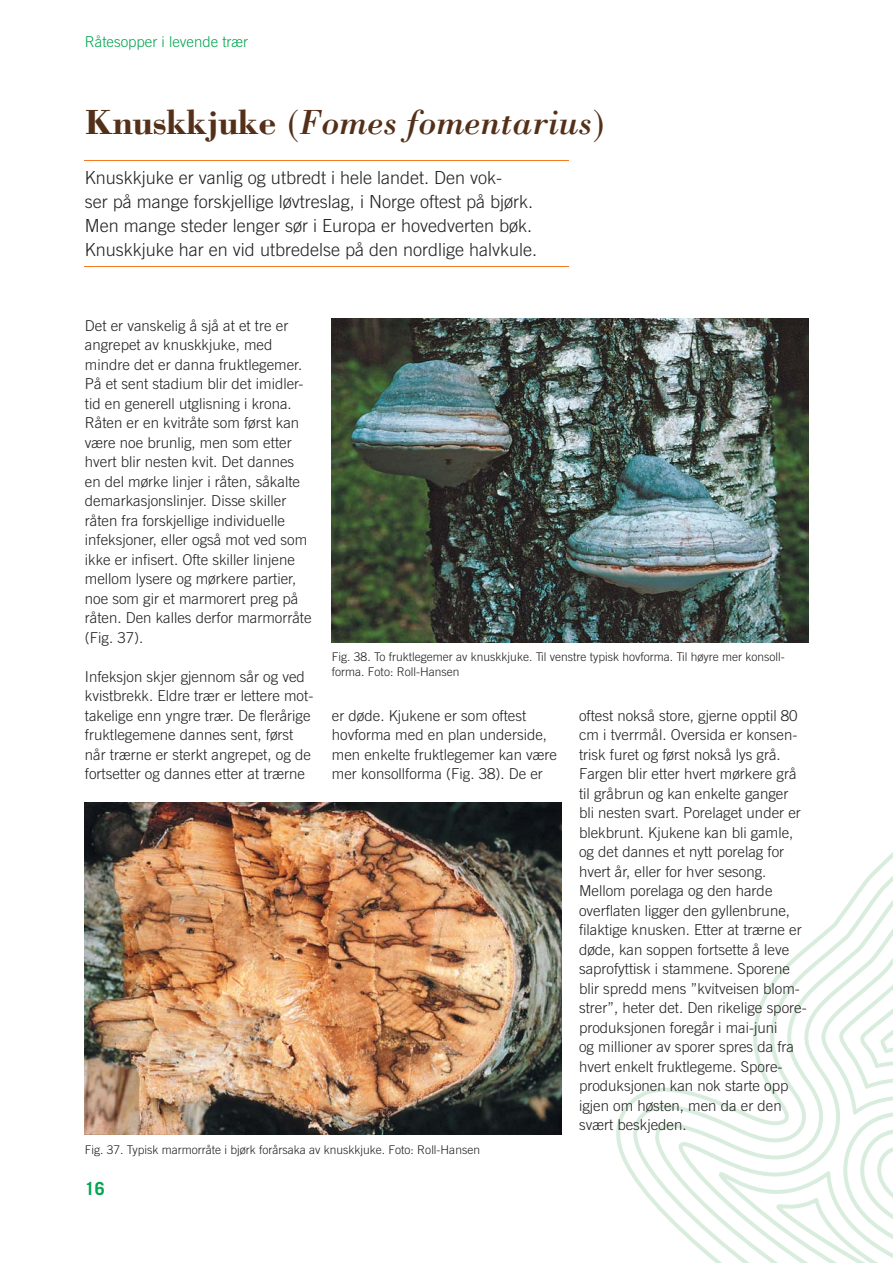
<style>
.page{position:relative;width:893px;height:1263px;background:#fff}
.page>*{position:absolute;margin:0;border:0;box-sizing:border-box;transform-origin:0 0}
.t1{font:italic 36px "Bodoni";color:#543019}
.t2{font:300 18px/24px "Trade Gothic";color:#231f20}
.t3{font:700 18px "Trade Gothic";color:#00a650}
.t4{font:300 15px/19.5px "Trade Gothic";color:#231f20}
.t5{font:300 15px "Trade Gothic";color:#00a650}
.t6{font:300 12px/15px "Trade Gothic";color:#231f20}
.s1{font-weight:700;font-style:normal}
.s2{font-style:normal}
</style>
<div class="page">
<svg style="left:616px;top:853px;width:276px;height:325px"></svg>
<svg style="left:633px;top:875px;width:259px;height:331px"></svg>
<svg style="left:655px;top:899px;width:237px;height:327px"></svg>
<svg style="left:675px;top:928px;width:217px;height:335px"></svg>
<svg style="left:717px;top:1171px;width:175px;height:92px"></svg>
<svg style="left:818px;top:957px;width:74px;height:158px"></svg>
<img style="left:85px;top:803px;width:476px;height:331px">
<img style="left:332px;top:319px;width:476px;height:324px">
<hr style="left:84px;top:266px;width:485px;height:1px;background:#f47b20">
<hr style="left:84px;top:160px;width:485px;height:1px;background:#f47b20">
<p class="t5" style="left:85px;top:37px;width:165px">Råtesopper i levende trær</p>
<h1 class="t1" style="left:85px;top:110px;width:521px"><span class="s1">Knuskkjuke</span> <span class="s2">(</span>Fomes fomentarius<span class="s2">)</span></h1>
<p class="t2" style="left:85px;top:168px;width:454px">Knuskkjuke er vanlig og utbredt i hele landet. Den vok-<br>ser på mange forskjellige løvtreslag, i Norge oftest på bjørk.<br>Men mange steder lenger sør i Europa er hovedverten bøk.<br>Knuskkjuke har en vid utbredelse på den nordlige halvkule.</p>
<p class="t4" style="left:85px;top:317px;width:228px">Det er vanskelig å sjå at et tre er angrepet av knuskkjuke, med mindre det er danna fruktlegemer.<br>På et sent stadium blir det imidler&shy;tid en generell utglisning i krona.<br>Råten er en kvitråte som først kan være noe brunlig, men som etter hvert blir nesten kvit. Det dannes en del mørke linjer i råten, såkalte demarka sjonslinjer. Disse skiller råten fra forskjellige individuelle infeksjoner, eller også mot ved som ikke er infisert. Ofte skiller linjene mellom lysere og mørkere partier, noe som gir et marmorert preg på råten. Den kalles derfor marmorråte (Fig. 37).</p>
<p class="t4" style="left:85px;top:668px;width:230px">Infeksjon skjer gjennom sår og ved kvistbrekk. Eldre trær er lettere mot&shy;takelige enn yngre trær. De flerårige fruktlegemene dannes sent, først når trærne er sterkt angrepet, og de fortsetter og dannes etter at trærne</p>
<p class="t6" style="left:332px;top:650px;width:454px">Fig. 38. To fruktlegemer av knuskkjuke. Til venstre typisk hovforma. Til høyre mer konsoll&shy;forma. Foto: Roll-Hansen</p>
<p class="t4" style="left:332px;top:707px;width:227px">er døde. Kjukene er som oftest hovforma med en plan underside, men enkelte fruktlegemer kan være mer konsollforma (Fig. 38). De er</p>
<p class="t4" style="left:579px;top:707px;width:229px">oftest nokså store, gjerne opptil 80 cm i tverrmål. Oversida er konsen&shy;trisk furet og først nokså lys grå.<br>Fargen blir etter hvert mørkere grå til gråbrun og kan enkelte ganger bli nesten svart. Porelaget under er blekbrunt. Kjukene kan bli gamle, og det dannes et nytt porelag for hvert år, eller for hver sesong.<br>Mellom porelaga og den harde overflaten ligger den gyllenbrune, filaktige knusken. Etter at trærne er døde, kan soppen fortsette å leve saprofyttisk i stammene. Sporene blir spredd mens ”kvitveisen blom&shy;strer”, heter det. Den rikelige spore&shy;produksjonen foregår i mai-juni<br>og millioner av sporer spres da fra hvert enkelt fruktlegeme. Spore&shy;produksjonen kan nok starte opp igjen om høsten, men da er den svært beskjeden.</p>
<p class="t6" style="left:85px;top:1143px;width:396px">Fig. 37. Typisk marmorråte i bjørk forårsaka av knuskkjuke. Foto: Roll-Hansen</p>
<p class="t3" style="left:85px;top:1182px;width:22px">16</p>
</div>
